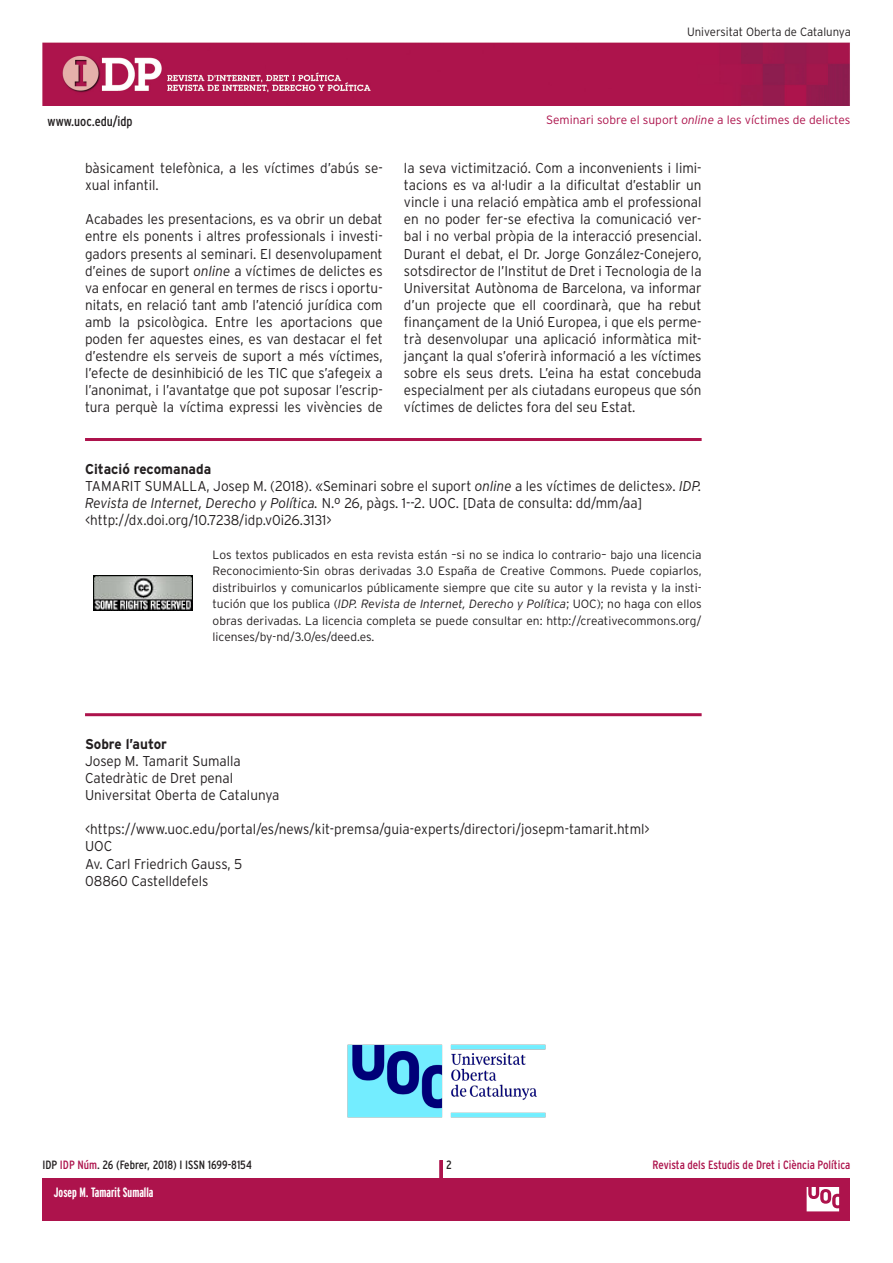
<style>
.page{position:relative;width:893px;height:1263px;background:#fff}
.page>*{position:absolute;margin:0;border:0;box-sizing:border-box;transform-origin:0 0}
.TEXTGENERAL{font:300 14.25px/17.1px "Interstate";color:#231f20;scale:.95 1}
.TEXTGENERAL-2{font:700 14.25px "Interstate";color:#231f20;scale:.95 1}
.t1{font:700 extra-condensed 13.5px "Interstate";color:#fff}
.t2{font:condensed 13.5px "Interstate";color:#231f20}
.creativecommons{font:300 12px/16.5px "Interstate";color:#231f20;text-align:justify}
.t3{font:300 12px "Interstate";color:#ad134c}
.t4{font:condensed 12px "Interstate";color:#231f20}
.t5{font:condensed 12px "Interstate";color:#ad134c}
.creativecommons-2{font:300 12px "Interstate";color:#231f20;scale:.95 1}
.t6{font:700 extra-condensed 12px "Interstate";color:#fff}
.s1{font-style:italic}
.s2{color:#ad134c}
</style>
<div class="page">
<div style="left:43px;top:1178px;width:807px;height:42px;background:#ad134c"></div>
<img style="left:43px;top:43px;width:807px;height:63px">
<svg style="left:806px;top:1187px;width:34px;height:25px"></svg>
<hr style="left:440px;top:1160px;width:3px;height:44px;background:#ad134c">
<img style="left:347px;top:1044px;width:199px;height:74px">
<hr style="left:85px;top:713px;width:617px;height:3px;background:#ad134c">
<hr style="left:85px;top:438px;width:617px;height:3px;background:#ad134c">
<img style="left:94px;top:575px;width:99px;height:35px">
<p class="creativecommons-2" style="left:687px;top:25px;width:174px">Universitat Oberta de Catalunya</p>
<p class="t2" style="left:48px;top:113px;width:87px">www.uoc.edu/idp</p>
<p class="TEXTGENERAL" style="left:85px;top:159px;width:315px">bàsicament telefònica, a les víctimes d’abús se&shy;xual infantil.</p>
<p class="TEXTGENERAL" style="left:85px;top:211px;width:315px;text-align:justify">Acabades les presentacions, es va obrir un debat entre els ponents i altres professionals i investi&shy;gadors presents al seminari. El desenvolupament d’eines de suport <span class="s1">online</span> a víctimes de delictes es va enfocar en general en termes de riscs i oportu&shy;nitats, en relació tant amb l’atenció jurídica com amb la psicològica. Entre les aportacions que poden fer aquestes eines, es van destacar el fet d’estendre els serveis de suport a més víctimes, l’efecte de desinhibició de les TIC que s’afegeix a l’anonimat, i l’avantatge que pot suposar l’escrip&shy;tura perquè la víctima expressi les vivències de</p>
<p class="t3" style="left:546px;top:113px;width:306px">Seminari sobre el suport <span class="s1">online</span> a les víctimes de delictes</p>
<p class="TEXTGENERAL" style="left:404px;top:159px;width:315px;text-align:justify">la seva victimització. Com a inconvenients i limi&shy;tacions es va al·ludir a la dificultat d’establir un vincle i una relació empàtica amb el professional en no poder fer-se efectiva la comunicació ver&shy;bal i no verbal pròpia de la interacció presencial.<br>Durant el debat, el Dr. Jorge González-Conejero, sotsdirector de l’Institut de Dret i Tecnologia de la Universitat Autònoma de Barcelona, va informar d’un projecte que ell coordinarà, que ha rebut finançament de la Unió Europea, i que els perme&shy;trà desenvolupar una aplicació informàtica mit&shy;jançant la qual s’oferirà informació a les víctimes sobre els seus drets. L’eina ha estat concebuda especialment per als ciutadans europeus que són víctimes de delictes fora del seu Estat.</p>
<p class="TEXTGENERAL-2" style="left:85px;top:461px;width:134px">Citació recomanada</p>
<p class="TEXTGENERAL" style="left:85px;top:477px;width:650px">TAMARIT SUMALLA, Josep M. (2018). «Seminari sobre el suport <span class="s1">online</span> a les víctimes de delictes». <span class="s1">IDP.<br>Revista de Internet, Derecho y Política.</span> N.º 26, pàgs. 1--2. UOC. [Data de consulta: dd/mm/aa]</p>
<p class="TEXTGENERAL" style="left:85px;top:511px;width:261px">&lt;http://dx.doi.org/10.7238/idp.v0i26.3131&gt;</p>
<p class="creativecommons" style="left:213px;top:546px;width:491px">Los textos publicados en esta revista están –si no se indica lo contrario– bajo una licencia Reconocimiento-Sin obras derivadas 3.0 España de Creative Commons. Puede copiarlos, distribuirlos y comunicarlos públicamente siempre que cite su autor y la revista y la insti&shy;tución que los publica (<span class="s1">IDP. Revista de Internet, Derecho y Política</span>; UOC); no haga con ellos obras derivadas. La licencia completa se puede consultar en: http://creativecommons.org/ licenses/by-nd/3.0/es/deed.es.</p>
<p class="TEXTGENERAL-2" style="left:85px;top:736px;width:88px">Sobre l’autor</p>
<p class="TEXTGENERAL" style="left:85px;top:752px;width:166px">Josep M. Tamarit Sumalla</p>
<p class="TEXTGENERAL" style="left:85px;top:769px;width:158px">Catedràtic de Dret penal</p>
<p class="TEXTGENERAL" style="left:85px;top:786px;width:206px">Universitat Oberta de Catalunya</p>
<p class="TEXTGENERAL" style="left:85px;top:821px;width:596px">&lt;https://www.uoc.edu/portal/es/news/kit-premsa/guia-experts/directori/josepm-tamarit.html&gt;</p>
<p class="TEXTGENERAL" style="left:85px;top:838px;width:30px">UOC</p>
<p class="TEXTGENERAL" style="left:85px;top:855px;width:167px">Av. Carl Friedrich Gauss, 5</p>
<p class="TEXTGENERAL" style="left:85px;top:872px;width:131px">08860 Castelldefels</p>
<p class="t4" style="left:43px;top:1158px;width:211px">IDP <span class="s2">IDP Núm</span>. 26 (Febrer, 2018) I ISSN 1699-8154</p>
<p class="t4" style="left:446px;top:1158px;width:7px">2</p>
<p class="t5" style="left:653px;top:1158px;width:199px">Revista dels Estudis de Dret i Ciència Política</p>
<p class="t6" style="left:59px;top:1185px;width:31px">Eloi Puig</p>
<p class="t1" style="left:54px;top:1185px;width:101px">Josep M. Tamarit Sumalla</p>
</div>
